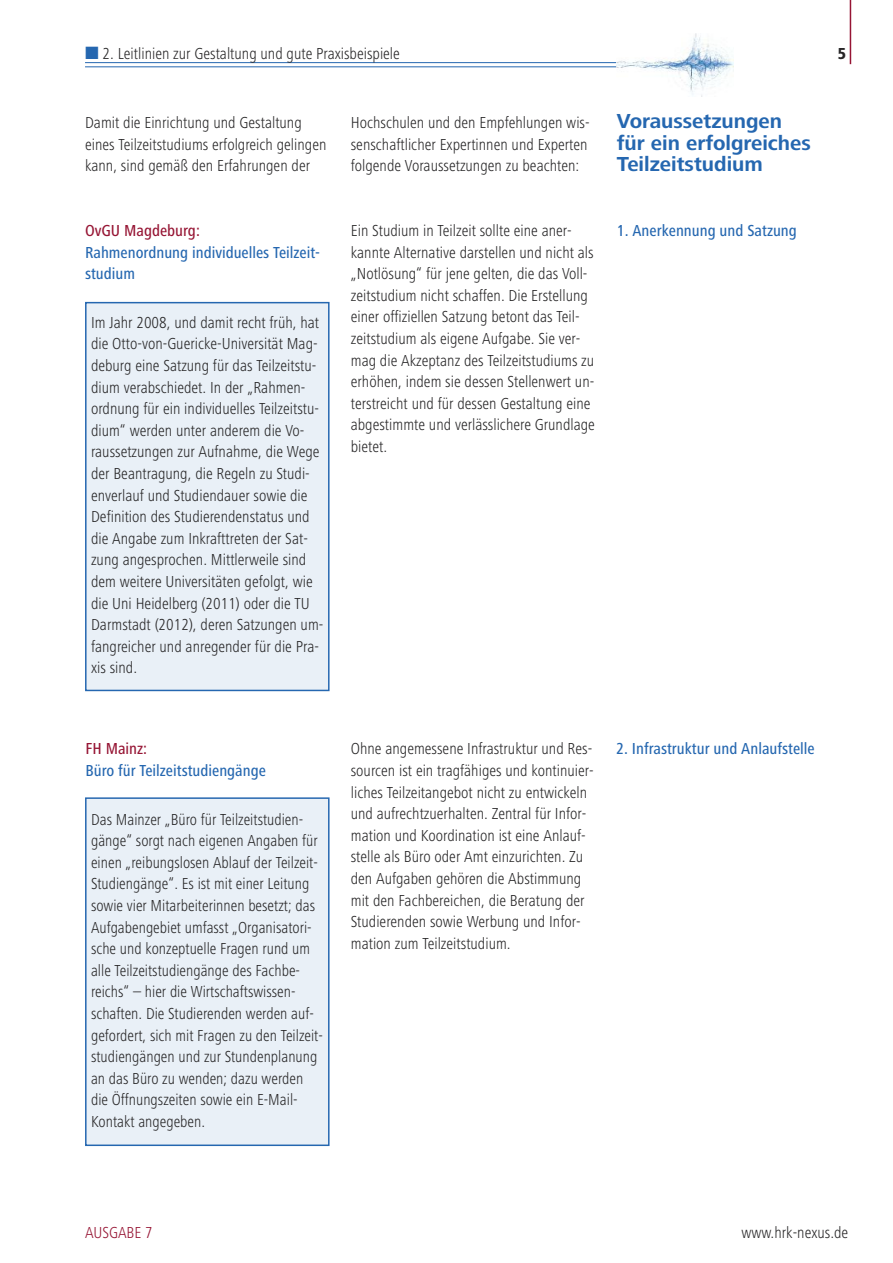
<style>
.page{position:relative;width:893px;height:1263px;background:#fff}
.page>*{position:absolute;margin:0;border:0;box-sizing:border-box;transform-origin:0 0}
.t1{font:700 21px/21.6px "Frutiger Next LT";color:#2567b0}
.t2{font:300 condensed 16.5px/21.6px "Frutiger Next LT";color:#272627}
.t3{font:500 condensed 16.5px/21.6px "Frutiger Next LT";color:#2567b0}
.t4{font:500 condensed 16.5px "Frutiger Next LT";color:#961534}
.t5{font:300 condensed 16.5px "Frutiger Next LT";color:#961534}
.t6{font:800 condensed 16.5px "Frutiger Next LT";color:#272627}
</style>
<div class="page">
<hr style="left:850px;top:0;width:1px;height:64px;background:#961534">
<hr style="left:85px;top:62px;width:531px;height:1px;background:#2567b0">
<hr style="left:85px;top:67px;width:531px;height:1px;background:#2567b0">
<img style="left:617px;top:33px;width:117px;height:63px">
<div style="left:87px;top:303px;width:241px;height:387px;background:#e9f0f7"></div>
<div style="left:85px;top:302px;width:245px;height:389px;border:2px solid #2567b0"></div>
<div style="left:87px;top:799px;width:241px;height:345px;background:#e9f0f7"></div>
<div style="left:85px;top:797px;width:245px;height:349px;border:2px solid #2567b0"></div>
<p class="t2" style="left:103px;top:43px;width:299px">2. Leitlinien zur Gestaltung und gute Praxisbeispiele</p>
<p class="t6" style="left:838px;top:44px;width:10px">5</p>
<p class="t2" style="left:85px;top:112px;width:243px">Damit die Einrichtung und Gestaltung eines Teilzeitstudiums erfolgreich gelingen kann, sind gemäß den Erfahrungen der</p>
<p class="t2" style="left:351px;top:112px;width:240px">Hochschulen und den Empfehlungen wis&shy;senschaftlicher Expertinnen und Experten folgende Voraussetzungen zu beachten:</p>
<p class="t4" style="left:85px;top:221px;width:116px">OvGU Magdeburg:</p>
<p class="t3" style="left:85px;top:241px;width:237px">Rahmenordnung individuelles Teilzeit&shy;studium</p>
<p class="t2" style="left:91px;top:312px;width:234px">Im Jahr 2008, und damit recht früh, hat die Otto-von-Guericke-Universität Mag&shy;deburg eine Satzung für das Teilzeitstu&shy;dium verabschiedet. In der „Rahmen&shy;ordnung für ein individuelles Teilzeitstu&shy;dium“ werden unter anderem die Vo&shy;raussetzungen zur Aufnahme, die Wege der Beantragung, die Regeln zu Studi&shy;enverlauf und Studiendauer sowie die Definition des Studierendenstatus und die Angabe zum Inkrafttreten der Sat&shy;zung angesprochen. Mittlerweile sind dem weitere Universitäten gefolgt, wie die Uni Heidelberg (2011) oder die TU Darmstadt (2012), deren Satzungen um&shy;fangreicher und anregender für die Pra&shy;xis sind.</p>
<p class="t2" style="left:351px;top:220px;width:246px">Ein Studium in Teilzeit sollte eine aner&shy;kannte Alternative darstellen und nicht als „Notlösung“ für jene gelten, die das Voll&shy;zeitstudium nicht schaffen. Die Erstellung einer offiziellen Satzung betont das Teil&shy;zeitstudium als eigene Aufgabe. Sie ver&shy;mag die Akzeptanz des Teilzeitstudiums zu erhöhen, indem sie dessen Stellenwert un&shy;terstreicht und für dessen Gestaltung eine abgestimmte und verlässlichere Grundlage bietet.</p>
<p class="t1" style="left:617px;top:110px;width:195px">Voraussetzungen für ein erfolgreiches<br>Teilzeitstudium</p>
<p class="t3" style="left:617px;top:220px;width:182px">1. Anerkennung und Satzung</p>
<p class="t4" style="left:85px;top:740px;width:63px">FH Mainz:</p>
<p class="t3" style="left:85px;top:760px;width:182px">Büro für Teilzeitstudiengänge</p>
<p class="t2" style="left:91px;top:808px;width:233px">Das Mainzer „Büro für Teilzeitstudien&shy;gänge“ sorgt nach eigenen Angaben für einen „reibungslosen Ablauf der Teilzeit-Studiengänge“. Es ist mit einer Leitung sowie vier Mitarbeiterinnen besetzt; das Aufgabengebiet umfasst „Organisatori&shy;sche und konzeptuelle Fragen rund um alle Teilzeitstudiengänge des Fachbe&shy;reichs“ – hier die Wirtschaftswissen&shy;schaften. Die Studierenden werden auf&shy;gefordert, sich mit Fragen zu den Teilzeit&shy;studiengängen und zur Stundenplanung an das Büro zu wenden; dazu werden die Öffnungszeiten sowie ein E-Mail-Kontakt angegeben.</p>
<p class="t2" style="left:351px;top:738px;width:244px">Ohne angemessene Infrastruktur und Res&shy;sourcen ist ein tragfähiges und kontinuier&shy;liches Teilzeitangebot nicht zu entwickeln und aufrechtzuerhalten. Zentral für Infor&shy;mation und Koordination ist eine Anlauf&shy;stelle als Büro oder Amt einzurichten. Zu den Aufgaben gehören die Abstimmung mit den Fachbereichen, die Beratung der Studierenden sowie Werbung und Infor&shy;mation zum Teilzeitstudium.</p>
<p class="t3" style="left:616px;top:738px;width:200px">2. Infrastruktur und Anlaufstelle</p>
<p class="t5" style="left:85px;top:1223px;width:69px">AUSGABE 7</p>
<p class="t2" style="left:741px;top:1222px;width:109px">www.hrk-nexus.de</p>
</div>
